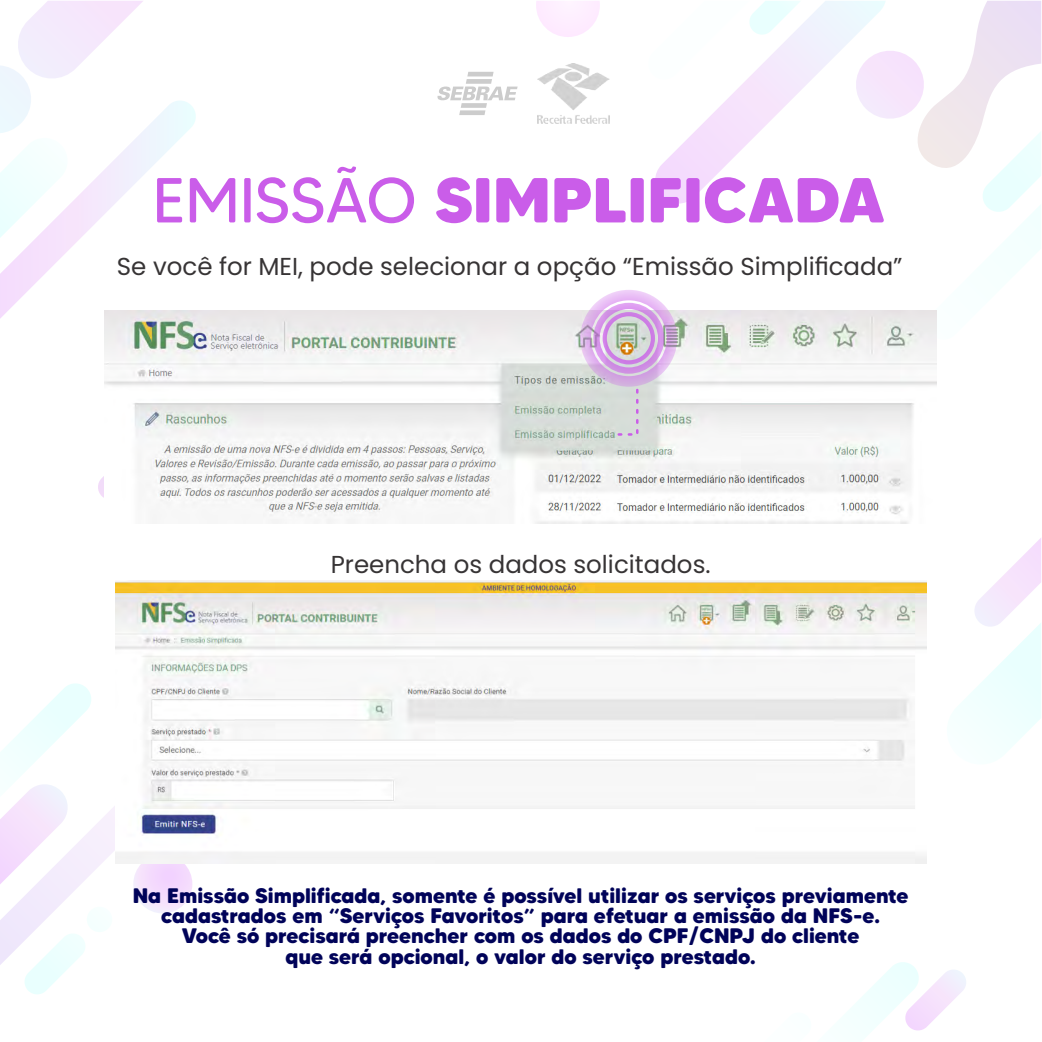
<style>
.page{position:relative;width:1042px;height:1042px;background:#fff}
.page>*{position:absolute;margin:0;border:0;box-sizing:border-box;transform-origin:0 0}
.t1{font:800 63.35px "MADE Tommy Soft";color:#ca5de9}
.t2{font:24.5px "Poppins";color:#373435}
.t3{font:800 21px/20.1px "MADE Tommy Soft";color:#000359;text-align:center}
.s1{font-weight:400}
</style>
<div class="page">
<svg style="left:655px;top:1px;width:197px;height:203px"></svg>
<svg style="left:0;top:1px;width:196px;height:318px"></svg>
<svg style="left:655px;top:1px;width:146px;height:80px"></svg>
<svg style="left:98px;top:476px;width:6px;height:22px"></svg>
<svg style="left:844px;top:962px;width:122px;height:75px"></svg>
<svg style="left:0;top:683px;width:197px;height:311px"></svg>
<svg style="left:954px;top:538px;width:87px;height:219px"></svg>
<svg style="left:852px;top:1px;width:189px;height:265px"></svg>
<svg style="left:536px;top:1px;width:64px;height:36px"></svg>
<div style="left:133px;top:854px;width:59px;height:59px;background:linear-gradient(to right,#f5e6fc,#f4d7fd);border-radius:50%"></div>
<svg style="left:437px;top:72px;width:80px;height:43px"></svg>
<img style="left:537px;top:64px;width:72px;height:60px">
<img style="left:115px;top:580px;width:811px;height:283px">
<img style="left:105px;top:310px;width:832px;height:213px">
<svg style="left:580px;top:290px;width:97px;height:147px;background:#d8cadd"></svg>
<h1 class="t1" style="left:153px;top:178px;width:734px"><span class="s1">EMISSÃO</span> SIMPLIFICADA</h1>
<p class="t2" style="left:117px;top:249px;width:787px">Se você for MEI, pode selecionar a opção “Emissão Simplificada”</p>
<p class="t2" style="left:331px;top:547px;width:381px">Preencha os dados solicitados.</p>
<p class="t3" style="left:133px;top:887px;width:777px">Na Emissão Simplificada, somente é possível utilizar os serviços previamente cadastrados em “Serviços Favoritos” para efetuar a emissão da NFS-e.<br>Você só precisará preencher com os dados do CPF/CNPJ do cliente<br>que será opcional, o valor do serviço prestado.</p>
</div>
